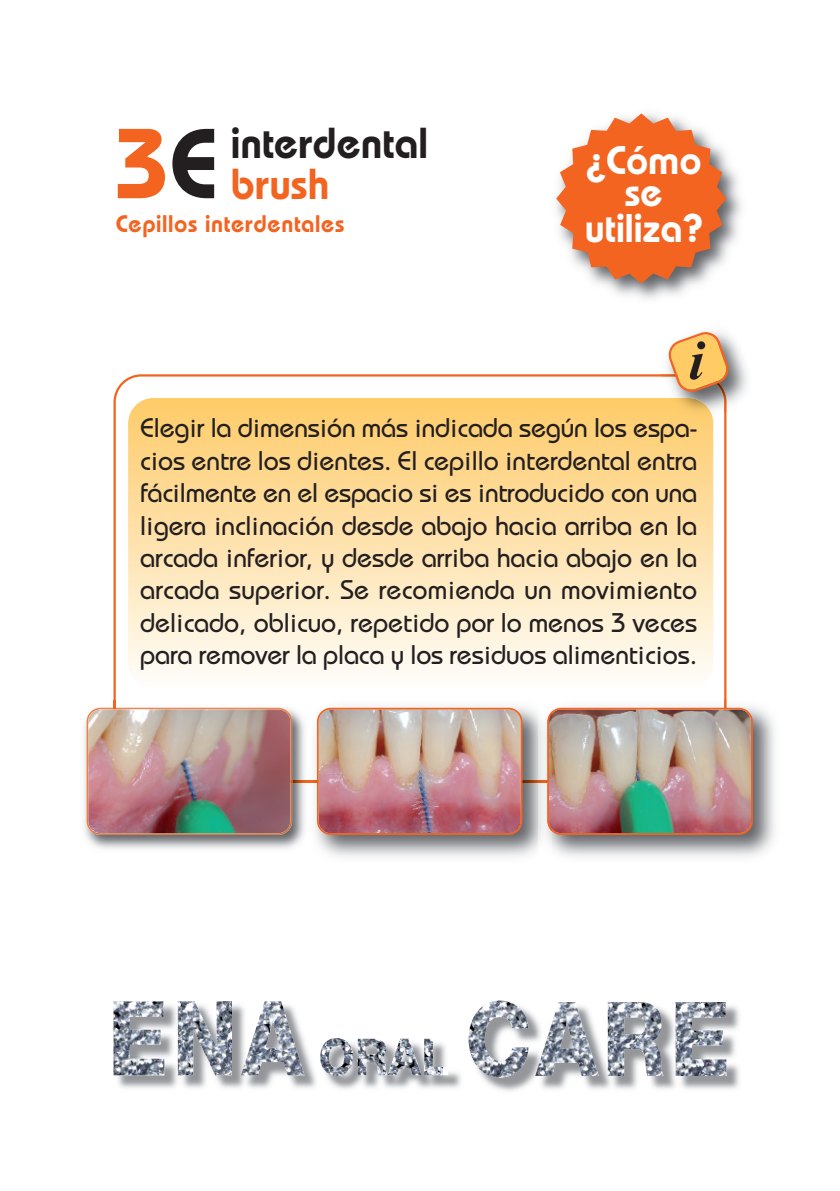
<style>
.page{position:relative;width:840px;height:1191px;background:#fff}
.page>*{position:absolute;margin:0;border:0;box-sizing:border-box;transform-origin:0 0}
.t1{font:600 99px "Bauhaus";color:#f36421}
.t2{font:italic 700 55.6px "Times New Roman";color:#231f20}
.t3{font:600 43.2px "Bauhaus";color:#231f20}
.t4{font:600 43.2px "Bauhaus";color:#f36421}
.t5{font:600 40px/32px "Bauhaus";color:#fff;text-align:center}
.t6{font:500 27px/32.4px "Bauhaus";letter-spacing:-.005em;color:#231f20;text-align:justify}
.t7{font:600 24px "Bauhaus";letter-spacing:.025em;color:#f36421}
.s1{color:#231f20}
</style>
<div class="page">
<img style="left:113px;top:1001px;width:626px;height:90px">
<img style="left:241px;top:1001px;width:63px;height:74px">
<img style="left:178px;top:1001px;width:54px;height:74px">
<img style="left:113px;top:1001px;width:51px;height:74px">
<img style="left:675px;top:1002px;width:51px;height:74px">
<img style="left:607px;top:1002px;width:56px;height:74px">
<img style="left:535px;top:1002px;width:63px;height:74px">
<img style="left:468px;top:1000px;width:60px;height:77px">
<svg style="left:320px;top:1038px;width:128px;height:38px"></svg>
<svg style="left:113px;top:374px;width:613px;height:334px"></svg>
<div style="left:128px;top:398px;width:584px;height:290px;background:linear-gradient(to bottom,#feca66,#fefdf9);border-radius:26px"></div>
<img style="left:712px;top:412px;width:11px;height:5px">
<img style="left:649px;top:337px;width:98px;height:75px">
<img style="left:698px;top:394px;width:28px;height:8px">
<img style="left:669px;top:398px;width:43px;height:30px">
<svg style="left:666px;top:331px;width:64px;height:63px;background:#eabf7f"></svg>
<img style="left:311px;top:782px;width:240px;height:75px">
<img style="left:307px;top:698px;width:244px;height:82px">
<img style="left:311px;top:780px;width:226px;height:2px">
<img style="left:537px;top:708px;width:215px;height:127px">
<img style="left:547px;top:711px;width:4px;height:120px">
<img style="left:548px;top:714px;width:3px;height:115px">
<img style="left:317px;top:708px;width:205px;height:127px">
<img style="left:307px;top:700px;width:4px;height:80px">
<img style="left:84px;top:700px;width:223px;height:149px">
<img style="left:87px;top:708px;width:205px;height:127px">
<svg style="left:290px;top:780px;width:21px;height:2px"></svg>
<svg style="left:113px;top:700px;width:3px;height:9px"></svg>
<img style="left:88px;top:709px;width:202px;height:124px;border-radius:12px">
<img style="left:598px;top:158px;width:144px;height:141px">
<svg style="left:556px;top:113px;width:170px;height:170px"></svg>
<h3 class="t3" style="left:231px;top:127px;width:199px">interdental</h3>
<h1 class="t1" style="left:115px;top:129px;width:106px">3<span class="s1">E</span></h1>
<h3 class="t4" style="left:231px;top:168px;width:100px">brush</h3>
<p class="t7" style="left:116px;top:215px;width:230px">Cepillos interdentales</p>
<h3 class="t5" style="left:585px;top:148px;width:117px">¿Cómo se</h3>
<h3 class="t5" style="left:584px;top:216px;width:119px">utiliza?</h3>
<h2 class="t2" style="left:688px;top:342px;width:17px">i</h2>
<p class="t6" style="left:140px;top:414px;width:558px">Elegir la dimensión más indicada según los espa&shy;cios entre los dientes. El cepillo interdental entra fácilmente en el espacio si es introducido con una ligera inclinación desde abajo hacia arriba en la arcada inferior, y desde arriba hacia abajo en la arcada superior. Se recomienda un movimiento delicado, oblicuo, repetido por lo menos 3 veces para remover la placa y los residuos alimenticios.</p>
</div>
